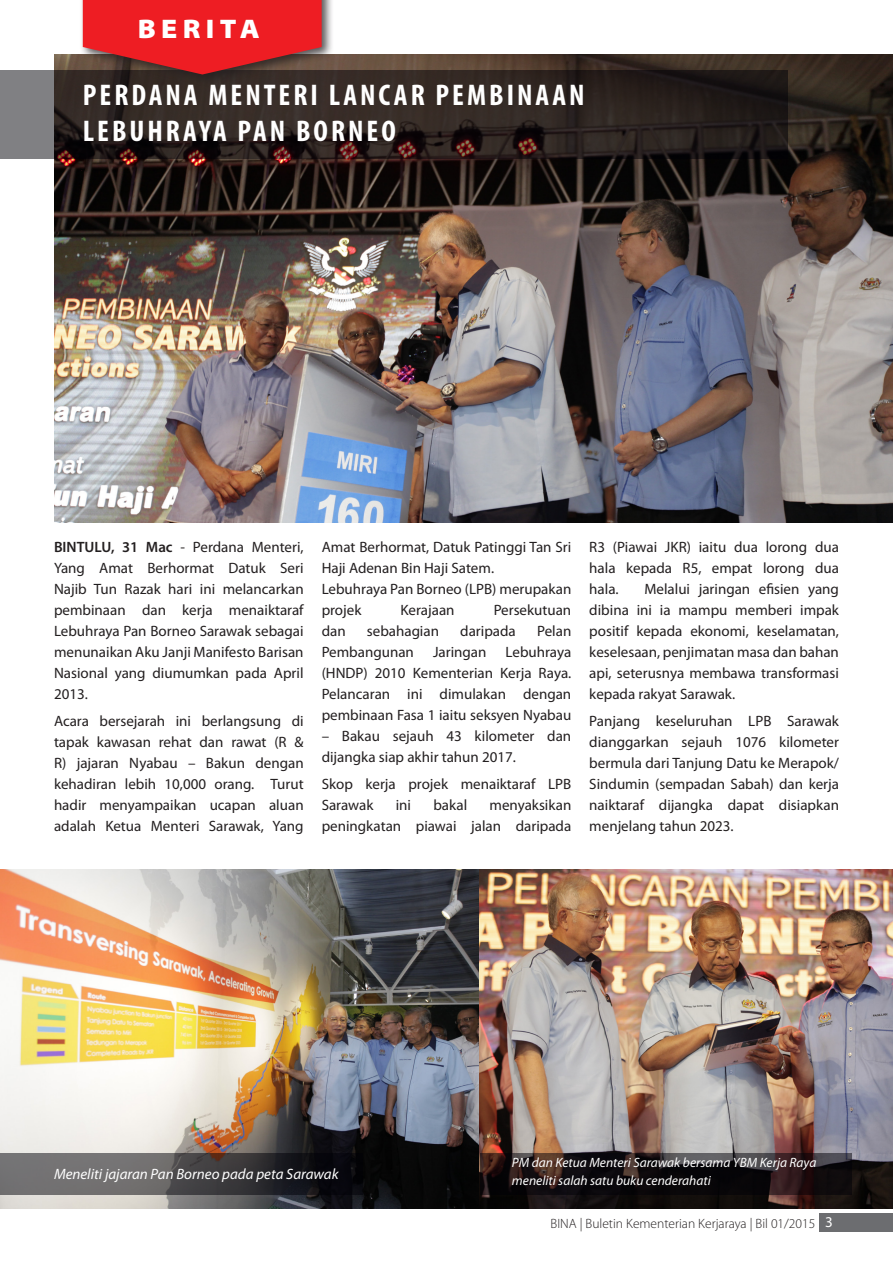
<style>
.page{position:relative;width:893px;height:1263px;background:#fff}
.page>*{position:absolute;margin:0;border:0;box-sizing:border-box;transform-origin:0 0}
.t1{font:700 condensed 30px/36px "Myriad Pro";letter-spacing:.1em;color:#fff}
.t2{font:900 semi-expanded 27px "Myriad Pro";letter-spacing:.2em;color:#fff}
.t3{font:15px/21px "Myriad Pro";color:#231f20;text-align:justify}
.t4{font:italic 15px "Myriad Pro";color:#fff}
.t5{font:italic 13.5px/18px "Myriad Pro";color:#fff}
.t6{font:300 13.5px "Myriad Pro";color:#231f20}
.s1{font-weight:600}
.s2{font-weight:400;font-size:15px;color:#fff}
</style>
<div class="page">
<div style="left:819px;top:1214px;width:74px;height:18px;background:#6c6d70"></div>
<img style="left:54px;top:54px;width:839px;height:468px">
<img style="left:1px;top:870px;width:479px;height:339px">
<img style="left:480px;top:870px;width:413px;height:339px">
<svg style="left:480px;top:1153px;width:371px;height:41px;background:#1f1719"></svg>
<svg style="left:0;top:1153px;width:363px;height:41px;background:#4a494b"></svg>
<svg style="left:0;top:70px;width:788px;height:89px;background:#322826"></svg>
<div style="left:79px;top:0;width:255px;height:87px;background:#231f20;opacity:.75"></div>
<svg style="left:83px;top:0;width:239px;height:75px;background:#cf2327"></svg>
<p class="t2" style="left:138px;top:13px;width:124px">BERITA</p>
<p class="t1" style="left:83px;top:78px;width:503px">PERDANA MENTERI LANCAR PEMBINAAN<br>LEBUHRAYA PAN BORNEO</p>
<p class="t3" style="left:54px;top:537px;width:251px"><span class="s1">BINTULU, 31 Mac</span> - Perdana Menteri, Yang Amat Berhormat Datuk Seri Najib Tun Razak hari ini melancarkan pembinaan dan kerja menaiktaraf Lebuhraya Pan Borneo Sarawak sebagai menunaikan Aku Janji Manifesto Barisan Nasional yang diumumkan pada April 2013.</p>
<p class="t3" style="left:54px;top:711px;width:251px">Acara bersejarah ini berlangsung di tapak kawasan rehat dan rawat (R &amp; R) jajaran Nyabau – Bakun dengan kehadiran lebih 10,000 orang. Turut hadir menyampaikan ucapan aluan adalah Ketua Menteri Sarawak, Yang</p>
<p class="t3" style="left:322px;top:537px;width:251px">Amat Berhormat, Datuk Patinggi Tan Sri<br>Haji Adenan Bin Haji Satem.</p>
<p class="t3" style="left:322px;top:579px;width:251px">Lebuhraya Pan Borneo (LPB) merupakan projek</p>
<p class="t3" style="left:400px;top:600px;width:56px">Kerajaan</p>
<p class="t3" style="left:494px;top:600px;width:79px">Persekutuan</p>
<p class="t3" style="left:322px;top:621px;width:26px">dan</p>
<p class="t3" style="left:367px;top:621px;width:74px">sebahagian</p>
<p class="t3" style="left:460px;top:621px;width:57px">daripada</p>
<p class="t3" style="left:537px;top:621px;width:36px">Pelan</p>
<p class="t3" style="left:322px;top:642px;width:94px">Pembangunan</p>
<p class="t3" style="left:433px;top:642px;width:55px">Jaringan</p>
<p class="t3" style="left:322px;top:642px;width:251px;text-indent:184px">Lebuhraya (HNDP) 2010 Kementerian Kerja Raya.<br>Pelancaran ini dimulakan dengan pembinaan Fasa 1 iaitu seksyen Nyabau</p>
<p class="t3" style="left:322px;top:726px;width:251px">– Bakau sejauh 43 kilometer dan dijangka siap akhir tahun 2017.</p>
<p class="t3" style="left:322px;top:774px;width:251px">Skop kerja projek menaiktaraf LPB<br>Sarawak</p>
<p class="t3" style="left:322px;top:795px;width:251px;text-align:right">menyaksikan<br>peningkatan piawai jalan daripada</p>
<p class="t3" style="left:396px;top:795px;width:17px">ini</p>
<p class="t3" style="left:433px;top:795px;width:35px">bakal</p>
<p class="t3" style="left:589px;top:537px;width:251px">R3 (Piawai JKR) iaitu dua lorong dua hala kepada R5, empat lorong dua hala.</p>
<p class="t3" style="left:589px;top:579px;width:251px;text-indent:55px">Melalui jaringan efisien yang dibina ini ia mampu memberi impak positif kepada ekonomi, keselamatan, keselesaan, penjimatan masa dan bahan api, seterusnya membawa transformasi kepada rakyat Sarawak.</p>
<p class="t3" style="left:589px;top:711px;width:251px">Panjang keseluruhan LPB Sarawak dianggarkan sejauh 1076 kilometer bermula dari Tanjung Datu ke Merapok/ Sindumin (sempadan Sabah) dan kerja naiktaraf dijangka dapat disiapkan menjelang tahun 2023.</p>
<p class="t4" style="left:54px;top:1166px;width:286px">Meneliti jajaran Pan Borneo pada peta Sarawak</p>
<p class="t5" style="left:512px;top:1153px;width:306px">PM dan Ketua Menteri Sarawak bersama YBM Kerja Raya meneliti salah satu buku cenderahati</p>
<p class="t6" style="left:551px;top:1216px;width:284px">BINA | Buletin Kementerian Kerjaraya | Bil 01/2015 <span class="s2">3</span></p>
</div>
